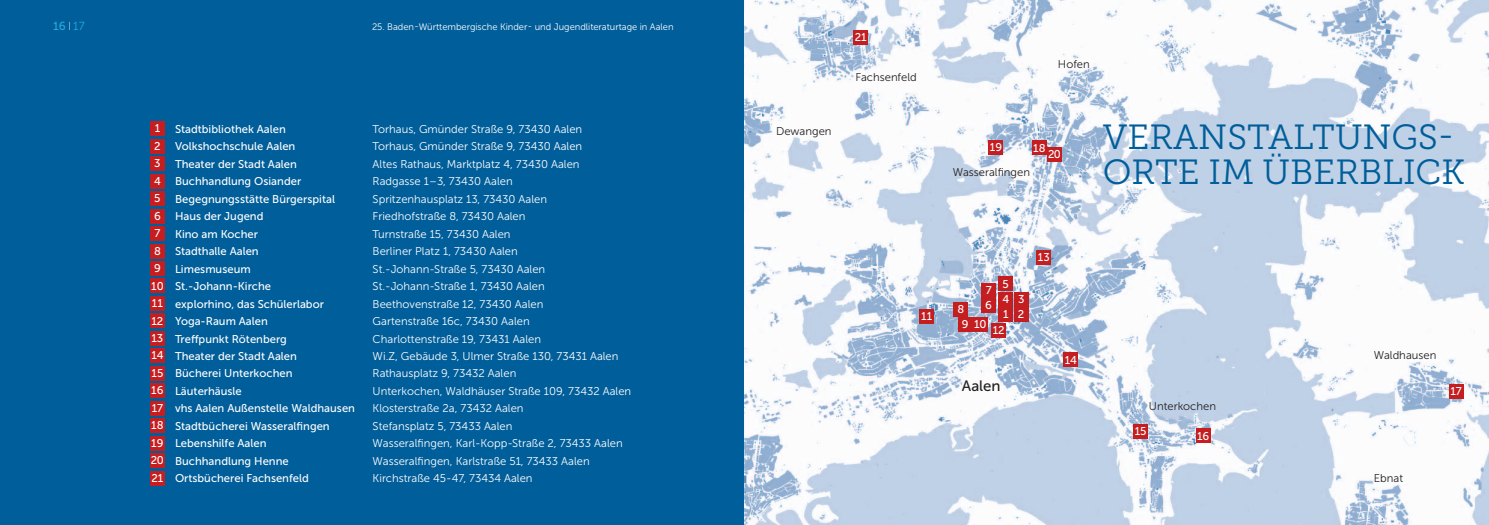
<style>
.page{position:relative;width:1489px;height:525px;background:#fff}
.page>*{position:absolute;margin:0;border:0;box-sizing:border-box;transform-origin:0 0}
.t1{font:34.88px/34.9px "Museo Slab 300";color:#005e9a}
.t2{font:15px "Museo Sans 500";color:#231f20}
.t3{font:11.62px "Museo Sans 500";color:#24aae1}
.t4{font:11.25px "Museo Sans 300";color:#fff}
.t5{font:11.25px/17.5px "Museo Sans 500";color:#fff;text-align:center}
.t6{font:11.25px "Museo Sans 300";color:#231f20}
.t7{font:9.38px "Museo Sans 300";color:#fff}
.s1{font-family:"Museo Sans 300";color:#fff}
.s2{font-family:"Museo Sans 300"}
</style>
<div class="page">
<div style="left:0;top:0;width:744px;height:524px;background:#005e9a"></div>
<img style="left:744px;top:0;width:744px;height:524px">
<div style="left:150px;top:139px;width:14px;height:14px;background:#c51e21"></div>
<div style="left:150px;top:156px;width:14px;height:15px;background:#c51e21"></div>
<div style="left:150px;top:174px;width:14px;height:14px;background:#c51e21"></div>
<div style="left:150px;top:191px;width:14px;height:14px;background:#c51e21"></div>
<div style="left:150px;top:209px;width:14px;height:14px;background:#c51e21"></div>
<div style="left:150px;top:226px;width:14px;height:14px;background:#c51e21"></div>
<div style="left:150px;top:244px;width:14px;height:14px;background:#c51e21"></div>
<div style="left:150px;top:261px;width:14px;height:14px;background:#c51e21"></div>
<div style="left:150px;top:279px;width:14px;height:14px;background:#c51e21"></div>
<div style="left:150px;top:296px;width:14px;height:14px;background:#c51e21"></div>
<div style="left:150px;top:313px;width:14px;height:15px;background:#c51e21"></div>
<div style="left:150px;top:331px;width:14px;height:14px;background:#c51e21"></div>
<div style="left:150px;top:348px;width:14px;height:15px;background:#c51e21"></div>
<div style="left:150px;top:366px;width:14px;height:14px;background:#c51e21"></div>
<div style="left:150px;top:383px;width:14px;height:14px;background:#c51e21"></div>
<div style="left:150px;top:401px;width:14px;height:14px;background:#c51e21"></div>
<div style="left:150px;top:418px;width:14px;height:14px;background:#c51e21"></div>
<div style="left:150px;top:436px;width:14px;height:14px;background:#c51e21"></div>
<div style="left:150px;top:453px;width:14px;height:14px;background:#c51e21"></div>
<div style="left:150px;top:471px;width:14px;height:14px;background:#c51e21"></div>
<div style="left:150px;top:122px;width:14px;height:14px;background:#c51e21"></div>
<div style="left:1014px;top:307px;width:14px;height:15px;background:#c51e21"></div>
<div style="left:1014px;top:292px;width:14px;height:14px;background:#c51e21"></div>
<div style="left:998px;top:292px;width:14px;height:14px;background:#c51e21"></div>
<div style="left:981px;top:298px;width:14px;height:14px;background:#c51e21"></div>
<div style="left:998px;top:277px;width:14px;height:14px;background:#c51e21"></div>
<div style="left:981px;top:283px;width:14px;height:14px;background:#c51e21"></div>
<div style="left:1036px;top:250px;width:14px;height:14px;background:#c51e21"></div>
<div style="left:1063px;top:352px;width:14px;height:15px;background:#c51e21"></div>
<div style="left:1133px;top:424px;width:14px;height:14px;background:#c51e21"></div>
<div style="left:1448px;top:384px;width:15px;height:14px;background:#c51e21"></div>
<div style="left:1032px;top:141px;width:14px;height:14px;background:#c51e21"></div>
<div style="left:988px;top:141px;width:15px;height:14px;background:#c51e21"></div>
<div style="left:1047px;top:147px;width:14px;height:14px;background:#c51e21"></div>
<div style="left:853px;top:30px;width:14px;height:14px;background:#c51e21"></div>
<div style="left:998px;top:307px;width:14px;height:15px;background:#c51e21"></div>
<div style="left:919px;top:309px;width:14px;height:14px;background:#c51e21"></div>
<div style="left:957px;top:317px;width:15px;height:15px;background:#c51e21"></div>
<div style="left:973px;top:317px;width:14px;height:15px;background:#c51e21"></div>
<div style="left:953px;top:302px;width:14px;height:14px;background:#c51e21"></div>
<div style="left:1196px;top:428px;width:14px;height:15px;background:#c51e21"></div>
<div style="left:991px;top:323px;width:14px;height:14px;background:#c51e21"></div>
<p class="t3" style="left:53px;top:19px;width:33px">16 <span class="s1">I</span> <span class="s2">17</span></p>
<p class="t7" style="left:372px;top:21px;width:303px">25. Baden-Württembergische Kinder- und Jugendliteraturtage in Aalen</p>
<p class="t5" style="left:155px;top:120px;width:7px">1</p>
<p class="t5" style="left:151px;top:137px;width:14px">2<br>3<br>4<br>5<br>6<br>7<br>8<br>9<br>10<br>11<br>12<br>13<br>14<br>15<br>16<br>17<br>18<br>19<br>20<br>21</p>
<p class="t5" style="left:175px;top:120px;width:112px">Stadtbibliothek Aalen</p>
<p class="t4" style="left:372px;top:122px;width:211px">Torhaus, Gmünder Straße 9, 73430 Aalen</p>
<p class="t5" style="left:175px;top:138px;width:122px">Volkshochschule Aalen</p>
<p class="t4" style="left:372px;top:140px;width:211px">Torhaus, Gmünder Straße 9, 73430 Aalen</p>
<p class="t5" style="left:175px;top:155px;width:123px">Theater der Stadt Aalen</p>
<p class="t4" style="left:372px;top:157px;width:208px">Altes Rathaus, Marktplatz 4, 73430 Aalen</p>
<p class="t5" style="left:175px;top:172px;width:128px">Buchhandlung Osiander</p>
<p class="t4" style="left:372px;top:175px;width:142px">Radgasse 1–3, 73430 Aalen</p>
<p class="t5" style="left:175px;top:190px;width:161px">Begegnungsstätte Bürgerspital</p>
<p class="t4" style="left:372px;top:192px;width:176px">Spritzenhausplatz 13, 73430 Aalen</p>
<p class="t5" style="left:175px;top:207px;width:90px">Haus der Jugend</p>
<p class="t4" style="left:372px;top:210px;width:154px">Friedhofstraße 8, 73430 Aalen</p>
<p class="t5" style="left:175px;top:225px;width:84px">Kino am Kocher</p>
<p class="t4" style="left:372px;top:227px;width:139px">Turnstraße 15, 73430 Aalen</p>
<p class="t5" style="left:175px;top:242px;width:85px">Stadthalle Aalen</p>
<p class="t4" style="left:372px;top:244px;width:147px">Berliner Platz 1, 73430 Aalen</p>
<p class="t5" style="left:175px;top:260px;width:77px">Limesmuseum</p>
<p class="t4" style="left:372px;top:262px;width:174px">St.-Johann-Straße 5, 73430 Aalen</p>
<p class="t5" style="left:175px;top:277px;width:97px">St.-Johann-Kirche</p>
<p class="t4" style="left:372px;top:279px;width:173px">St.-Johann-Straße 1, 73430 Aalen</p>
<p class="t5" style="left:175px;top:295px;width:150px">explorhino, das Schülerlabor</p>
<p class="t4" style="left:372px;top:297px;width:172px">Beethovenstraße 12, 73430 Aalen</p>
<p class="t5" style="left:175px;top:312px;width:94px">Yoga-Raum Aalen</p>
<p class="t4" style="left:372px;top:314px;width:158px">Gartenstraße 16c, 73430 Aalen</p>
<p class="t5" style="left:175px;top:330px;width:113px">Treffpunkt Rötenberg</p>
<p class="t4" style="left:372px;top:332px;width:170px">Charlottenstraße 19, 73431 Aalen</p>
<p class="t5" style="left:175px;top:347px;width:123px">Theater der Stadt Aalen</p>
<p class="t4" style="left:372px;top:349px;width:247px">Wi.Z, Gebäude 3, Ulmer Straße 130, 73431 Aalen</p>
<p class="t5" style="left:175px;top:364px;width:119px">Bücherei Unterkochen</p>
<p class="t4" style="left:372px;top:367px;width:145px">Rathausplatz 9, 73432 Aalen</p>
<p class="t5" style="left:175px;top:382px;width:68px">Läuterhäusle</p>
<p class="t4" style="left:372px;top:384px;width:260px">Unterkochen, Waldhäuser Straße 109, 73432 Aalen</p>
<p class="t5" style="left:175px;top:399px;width:181px">vhs Aalen Außenstelle Waldhausen</p>
<p class="t4" style="left:372px;top:401px;width:152px">Klosterstraße 2a, 73432 Aalen</p>
<p class="t5" style="left:175px;top:417px;width:156px">Stadtbücherei Wasseralfingen</p>
<p class="t4" style="left:372px;top:419px;width:141px">Stefansplatz 5, 73433 Aalen</p>
<p class="t5" style="left:175px;top:434px;width:93px">Lebenshilfe Aalen</p>
<p class="t4" style="left:372px;top:436px;width:251px">Wasseralfingen, Karl-Kopp-Straße 2, 73433 Aalen</p>
<p class="t5" style="left:175px;top:452px;width:115px">Buchhandlung Henne</p>
<p class="t4" style="left:372px;top:454px;width:219px">Wasseralfingen, Karlstraße 51, 73433 Aalen</p>
<p class="t5" style="left:175px;top:469px;width:135px">Ortsbücherei Fachsenfeld</p>
<p class="t4" style="left:372px;top:471px;width:161px">Kirchstraße 45-47, 73434 Aalen</p>
<p class="t6" style="left:776px;top:124px;width:57px">Dewangen</p>
<p class="t5" style="left:854px;top:28px;width:13px">21</p>
<p class="t6" style="left:855px;top:70px;width:63px">Fachsenfeld</p>
<p class="t6" style="left:1057px;top:58px;width:33px">Hofen</p>
<p class="t5" style="left:989px;top:139px;width:14px">19</p>
<p class="t5" style="left:1033px;top:139px;width:14px">18</p>
<p class="t5" style="left:1048px;top:145px;width:14px">20</p>
<p class="t6" style="left:952px;top:165px;width:79px">Wasseralfingen</p>
<h1 class="t1" style="left:1102px;top:123px;width:363px">VERANSTALTUNGS-<br>ORTE IM ÜBERBLICK</h1>
<p class="t5" style="left:921px;top:307px;width:13px">11</p>
<p class="t5" style="left:1002px;top:275px;width:8px">5</p>
<p class="t5" style="left:985px;top:281px;width:7px">7</p>
<p class="t5" style="left:1002px;top:290px;width:24px">4 3</p>
<p class="t5" style="left:985px;top:296px;width:8px">6</p>
<p class="t5" style="left:957px;top:300px;width:8px">8</p>
<p class="t5" style="left:1017px;top:305px;width:8px">2</p>
<p class="t5" style="left:1002px;top:305px;width:7px">1</p>
<p class="t5" style="left:961px;top:315px;width:26px">9 10</p>
<p class="t5" style="left:992px;top:321px;width:13px">12</p>
<p class="t5" style="left:1037px;top:248px;width:13px">13</p>
<h2 class="t2" style="left:961px;top:376px;width:40px">Aalen</h2>
<p class="t5" style="left:1064px;top:351px;width:14px">14</p>
<p class="t6" style="left:1148px;top:399px;width:69px">Unterkochen</p>
<p class="t5" style="left:1134px;top:422px;width:13px">15</p>
<p class="t5" style="left:1197px;top:426px;width:13px">16</p>
<p class="t6" style="left:1373px;top:349px;width:64px">Waldhausen</p>
<p class="t5" style="left:1450px;top:382px;width:13px">17</p>
<p class="t6" style="left:1373px;top:471px;width:31px">Ebnat</p>
</div>
